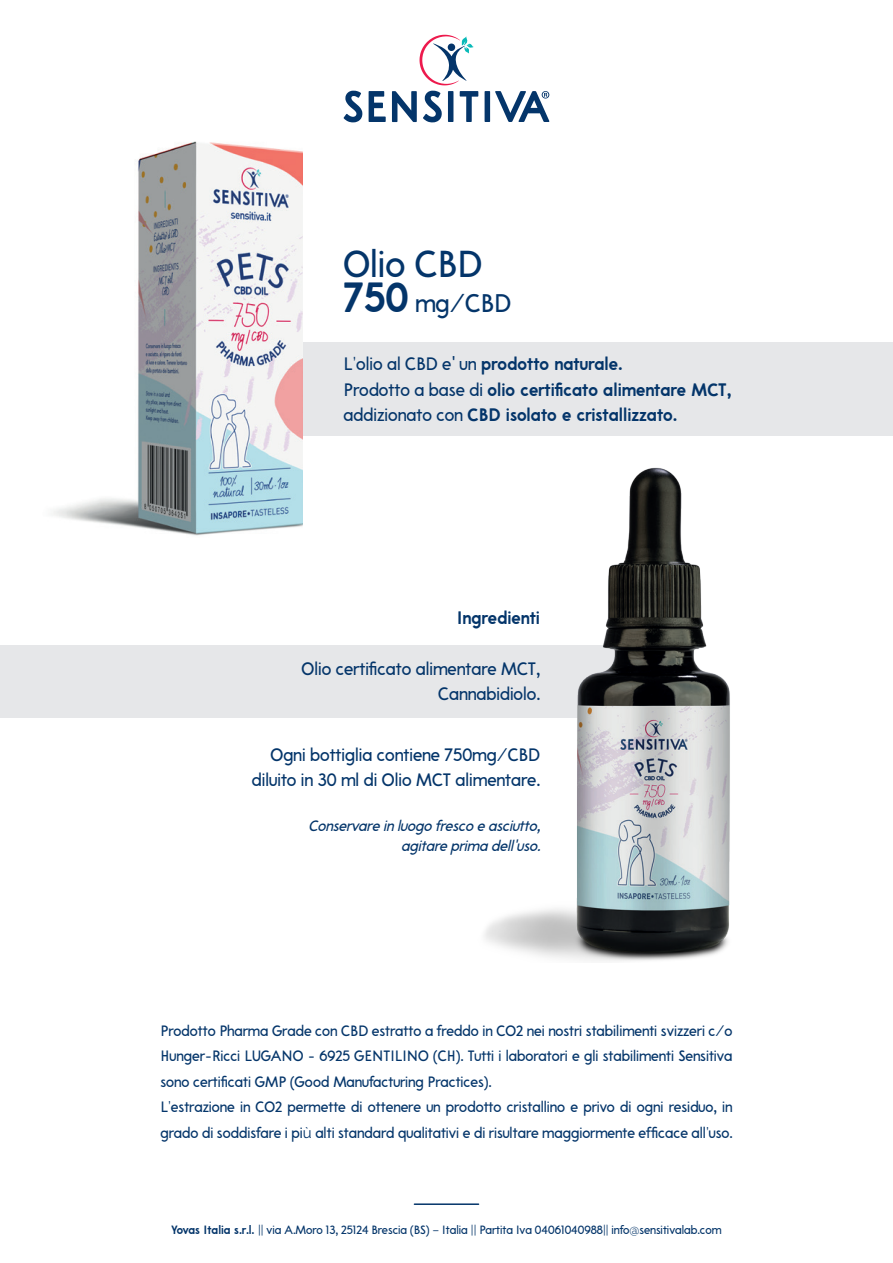
<style>
.page{position:relative;width:893px;height:1263px;background:#fff}
.page>*{position:absolute;margin:0;border:0;box-sizing:border-box;transform-origin:0 0}
.t1{font:37.5px "A Pompadour Sample";color:#04356a}
.t2{font:25.5px "A Pompadour Sample";color:#04356a}
.t3{font:18px/25.5px "A Pompadour Bold Sample";color:#04356a}
.t4{font:18px/25.5px "A Pompadour Sample";color:#04356a;text-align:right}
.t5{font:15px/25.5px "A Pompadour Sample";color:#04356a}
.t6{font:italic 15px/19.5px "A Pompadour Sample";color:#04356a;text-align:right}
.t7{font:12px "A Pompadour Sample";color:#04356a}
.s1{font-family:"A Pompadour Bold Sample";font-size:42px}
.s2{font-family:"Raleway"}
.s3{font-family:"A Pompadour Sample"}
.s4{font-family:"A Pompadour Bold Sample"}
</style>
<div class="page">
<div style="left:196px;top:342px;width:697px;height:93px;background:#e6e7e9"></div>
<div style="left:0;top:645px;width:630px;height:73px;background:#e6e7e9"></div>
<img style="left:53px;top:141px;width:250px;height:395px">
<svg style="left:419px;top:35px;width:55px;height:50px"></svg>
<svg style="left:344px;top:91px;width:18px;height:31px"></svg>
<svg style="left:369px;top:91px;width:17px;height:31px"></svg>
<svg style="left:392px;top:91px;width:25px;height:31px"></svg>
<svg style="left:423px;top:91px;width:19px;height:31px"></svg>
<svg style="left:448px;top:91px;width:5px;height:31px"></svg>
<svg style="left:460px;top:91px;width:18px;height:31px"></svg>
<svg style="left:485px;top:91px;width:64px;height:31px"></svg>
<hr style="left:414px;top:1203px;width:65px;height:2px;background:#04356a">
<img style="left:484px;top:467px;width:246px;height:494px">
<h1 class="t1" style="left:344px;top:248px;width:140px">Olio CBD</h1>
<h2 class="t2" style="left:344px;top:292px;width:169px"><span class="s1">750</span> mg<span class="s2">/</span>CBD</h2>
<p class="t3" style="left:344px;top:353px;width:389px"><span class="s3">L</span><span class="s2">’</span><span class="s3">olio al CBD e' un</span> prodotto naturale.<br><span class="s3">Prodotto a base di</span> olio certificato alimentare MCT, <span class="s3">addizionato con</span> CBD isolato e cristallizzato.</p>
<p class="t3" style="left:457px;top:606px;width:85px">Ingredienti</p>
<p class="t4" style="left:302px;top:657px;width:240px">Olio certificato alimentare MCT,<br>Cannabidiolo.</p>
<p class="t4" style="left:252px;top:743px;width:290px">Ogni bottiglia contiene 750mg<span class="s2">/</span>CBD diluito in 30 ml di Olio MCT alimentare.</p>
<p class="t6" style="left:309px;top:817px;width:236px">Conservare in luogo fresco e asciutto, agitare prima dell'uso.</p>
<p class="t5" style="left:161px;top:1019px;width:573px">Prodotto Pharma Grade con CBD estratto a freddo in CO2 nei nostri stabilimenti svizzeri c<span class="s2">/</span>o Hunger-Ricci LUGANO - 6925 GENTILINO (CH). Tutti i laboratori e gli stabilimenti Sensitiva sono certificati GMP (Good Manufacturing Practices).<br>L<span class="s2">’</span>estrazione in CO2 permette di ottenere un prodotto cristallino e privo di ogni residuo, in grado di soddisfare i pi<span class="s2">ù</span> alti standard qualitativi e di risultare maggiormente efficace all<span class="s2">’</span>uso.</p>
<p class="t7" style="left:171px;top:1224px;width:552px"><span class="s4">Yovas Italia s.r.l.</span> <span class="s2">||</span> via A.Moro 13, 25124 Brescia (BS) <span class="s2">–</span> Italia <span class="s2">||</span> Partita Iva 04061040988<span class="s2">||</span> info<span class="s2">@</span>sensitivalab.com</p>
</div>
